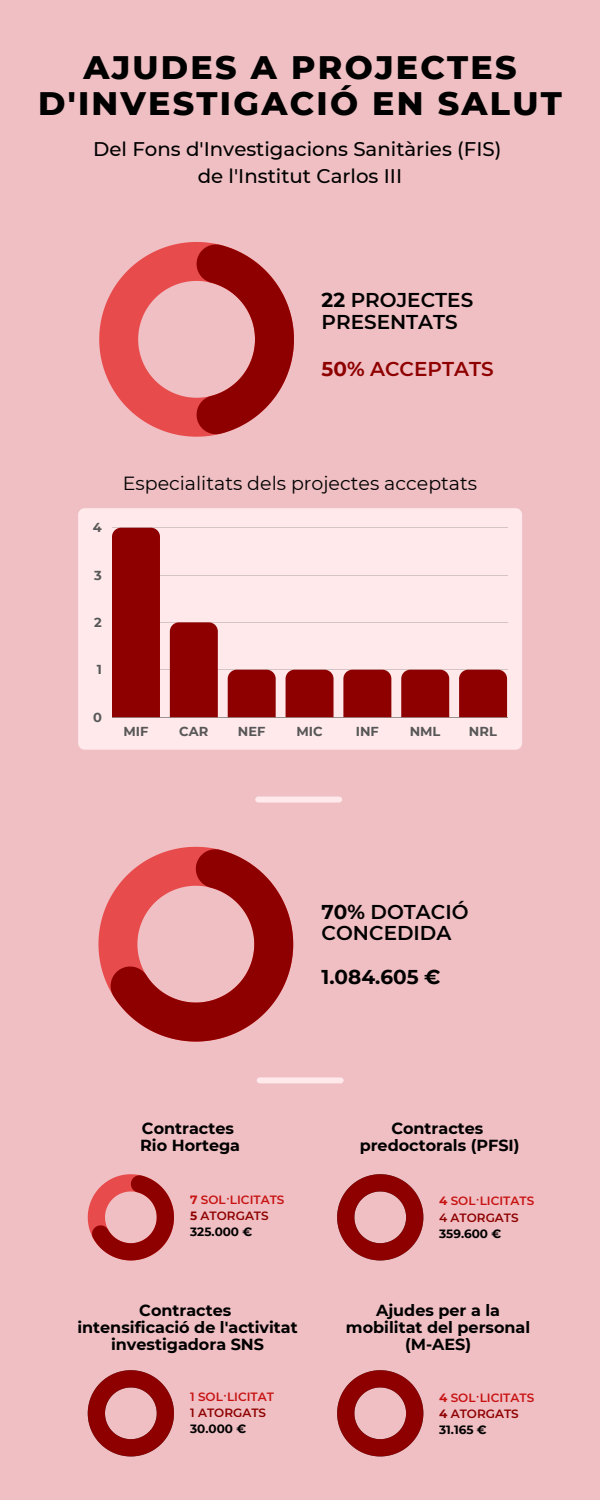
<style>
.page{position:relative;width:600px;height:1500px;background:#efbfc3}
.page>*{position:absolute;margin:0;border:0;box-sizing:border-box;transform-origin:0 0}
.t1{font:800 33.2px/35.2px "Montserrat";letter-spacing:.07em;color:#000;text-align:center}
.t2{font:600 20px/21.8px "Montserrat";color:#000}
.t3{font:600 20px "Montserrat";color:#8e0000}
.t4{font:700 20px "Montserrat";color:#000}
.t5{font:500 19.7px "Montserrat";color:#000}
.t6{font:19px "Montserrat";color:#000}
.t7{font:700 16px/17.2px "Montserrat";color:#000;text-align:center}
.t8{font:700 13px "Montserrat";color:#575757}
.t9{font:600 12px "Montserrat";color:#c81212}
.t10{font:600 12px "Montserrat";color:#8e0000}
.t11{font:700 12px "Montserrat";color:#000}
.s1{font-weight:700}
</style>
<div class="page">
<div style="left:258px;top:797px;width:81px;height:6px;background:#ffe9eb"></div>
<svg style="left:99px;top:242px;width:120px;height:195px"></svg>
<svg style="left:197px;top:244px;width:97px;height:190px"></svg>
<div style="left:78px;top:508px;width:444px;height:242px;background:#ffe9eb;border-radius:7px"></div>
<hr style="left:112px;top:528px;width:395px;height:1px;background:#575757">
<hr style="left:112px;top:575px;width:395px;height:1px;background:#575757">
<hr style="left:112px;top:622px;width:395px;height:1px;background:#575757">
<hr style="left:112px;top:670px;width:395px;height:1px;background:#575757">
<hr style="left:112px;top:717px;width:395px;height:1px;background:#575757">
<div style="left:112px;top:528px;width:48px;height:189px;background:#8e0000"></div>
<div style="left:170px;top:622px;width:48px;height:95px;background:#8e0000"></div>
<div style="left:228px;top:670px;width:48px;height:47px;background:#8e0000"></div>
<div style="left:286px;top:670px;width:48px;height:47px;background:#8e0000"></div>
<div style="left:343px;top:670px;width:48px;height:47px;background:#8e0000"></div>
<div style="left:401px;top:670px;width:48px;height:47px;background:#8e0000"></div>
<div style="left:459px;top:670px;width:48px;height:47px;background:#8e0000"></div>
<svg style="left:98px;top:847px;width:118px;height:145px"></svg>
<svg style="left:111px;top:849px;width:182px;height:193px"></svg>
<div style="left:260px;top:1077px;width:81px;height:6px;background:#ffe9eb"></div>
<svg style="left:88px;top:1174px;width:86px;height:86px"></svg>
<svg style="left:337px;top:1174px;width:86px;height:86px"></svg>
<svg style="left:88px;top:1370px;width:86px;height:86px"></svg>
<svg style="left:337px;top:1370px;width:86px;height:86px"></svg>
<p class="t1" style="left:38px;top:50px;width:525px">AJUDES A PROJECTES<br>D'INVESTIGACIÓ EN SALUT</p>
<p class="t5" style="left:93px;top:137px;width:410px">Del Fons d'Investigacions Sanitàries (FIS)</p>
<p class="t5" style="left:198px;top:164px;width:206px">de l'Institut Carlos III</p>
<p class="t2" style="left:322px;top:289px;width:153px"><span class="s1">22</span> PROJECTES</p>
<p class="t2" style="left:322px;top:311px;width:138px">PRESENTATS</p>
<p class="t3" style="left:322px;top:357px;width:174px"><span class="s1">50%</span> ACCEPTATS</p>
<p class="t8" style="left:93px;top:520px;width:10px">4</p>
<p class="t8" style="left:94px;top:567px;width:9px">3</p>
<p class="t8" style="left:94px;top:615px;width:9px">2</p>
<p class="t8" style="left:97px;top:662px;width:7px">1</p>
<p class="t8" style="left:93px;top:709px;width:10px">0</p>
<p class="t6" style="left:123px;top:472px;width:356px">Especialitats dels projectes acceptats</p>
<p class="t8" style="left:123px;top:723px;width:26px">MIF</p>
<p class="t8" style="left:179px;top:723px;width:31px">CAR</p>
<p class="t8" style="left:238px;top:723px;width:29px">NEF</p>
<p class="t8" style="left:296px;top:723px;width:28px">MIC</p>
<p class="t8" style="left:356px;top:723px;width:25px">INF</p>
<p class="t8" style="left:410px;top:723px;width:32px">NML</p>
<p class="t8" style="left:469px;top:723px;width:29px">NRL</p>
<p class="t2" style="left:322px;top:901px;width:149px"><span class="s1">70%</span> DOTACIÓ<br>CONCEDIDA</p>
<p class="t4" style="left:322px;top:965px;width:121px">1.084.605 €</p>
<p class="t7" style="left:142px;top:1119px;width:93px">Contractes</p>
<p class="t7" style="left:140px;top:1137px;width:101px">Rio Hortega</p>
<p class="t9" style="left:190px;top:1192px;width:96px"><span class="s1">7</span> SOL· LICITATS</p>
<p class="t10" style="left:190px;top:1209px;width:80px"><span class="s1">5</span> ATORGATS</p>
<p class="t11" style="left:190px;top:1225px;width:64px">325.000 €</p>
<p class="t7" style="left:391px;top:1119px;width:93px">Contractes</p>
<p class="t7" style="left:360px;top:1137px;width:161px">predoctorals (PFSI)</p>
<p class="t9" style="left:439px;top:1194px;width:97px"><span class="s1">4</span> SOL· LICITATS</p>
<p class="t10" style="left:439px;top:1210px;width:81px">4 ATORGATS</p>
<p class="t11" style="left:439px;top:1226px;width:64px">359.600 €</p>
<p class="t7" style="left:139px;top:1302px;width:93px">Contractes</p>
<p class="t7" style="left:77px;top:1319px;width:222px">intensificació de l'activitat investigadora SNS</p>
<p class="t9" style="left:190px;top:1389px;width:85px">1 SOL· LICITAT</p>
<p class="t10" style="left:190px;top:1405px;width:77px">1 ATORGATS</p>
<p class="t11" style="left:190px;top:1421px;width:58px">30.000 €</p>
<p class="t7" style="left:346px;top:1302px;width:186px">Ajudes per a la mobilitat del personal (M-AES)</p>
<p class="t9" style="left:439px;top:1390px;width:97px"><span class="s1">4</span> SOL· LICITATS</p>
<p class="t10" style="left:439px;top:1407px;width:81px"><span class="s1">4</span> ATORGATS</p>
<p class="t11" style="left:439px;top:1423px;width:49px">31.165 €</p>
</div>
